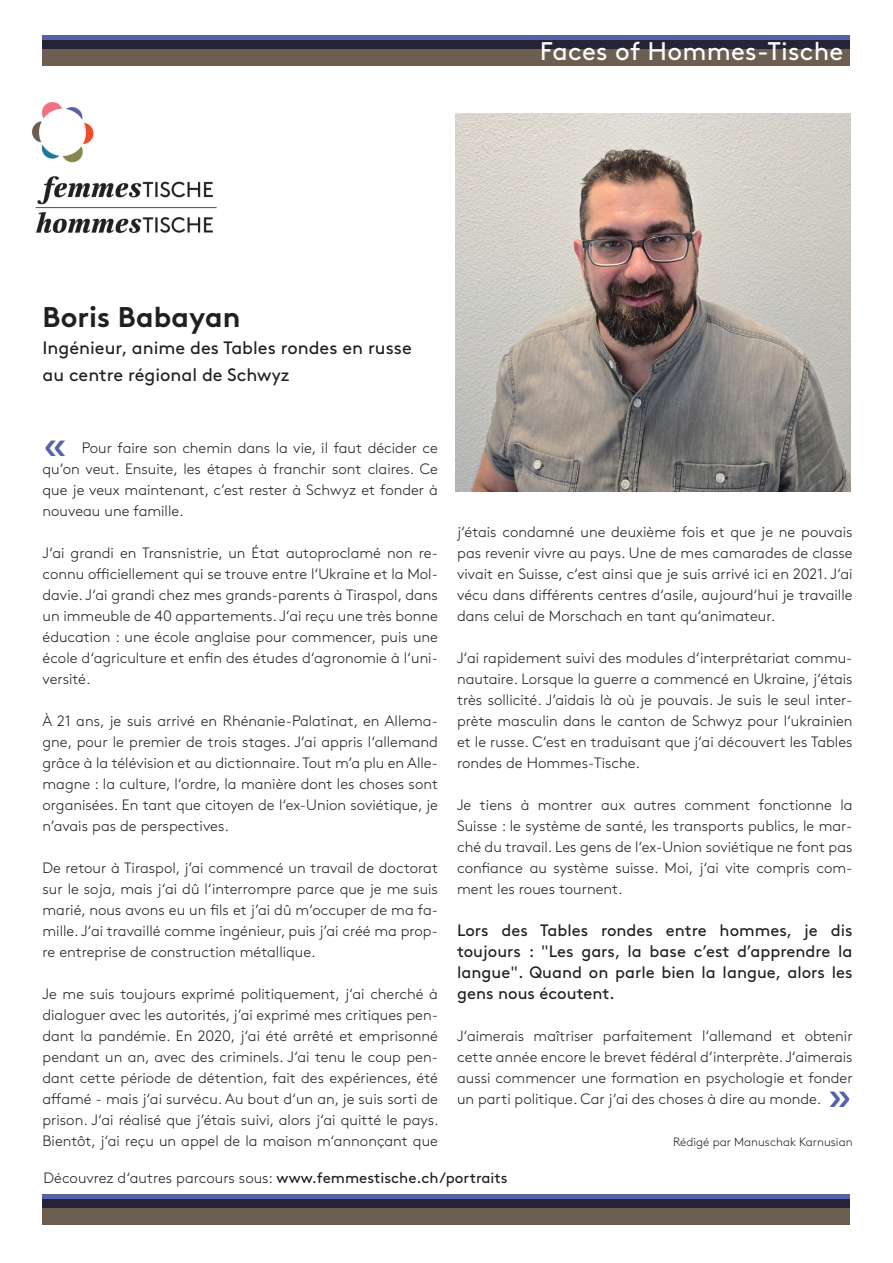
<style>
.page{position:relative;width:893px;height:1263px;background:#fff}
.page>*{position:absolute;margin:0;border:0;box-sizing:border-box;transform-origin:0 0}
.t1{font:40.5px "Brown Pro";color:#5761a7}
.t2{font:700 28.5px "Brown Pro";color:#231f20}
.t3{font:25.5px "Brown Pro";letter-spacing:.01em;color:#fff}
.t4{font:18px/27px "Brown Pro";color:#231f20}
.t5{font:16.5px/21px "Brown Pro";color:#231f20;text-align:justify}
.t6{font:300 15px/21px "Brown Pro";color:#231f20;text-align:justify}
.t7{font:300 12px "Brown Pro";color:#231f20}
.s1{font-weight:400}
</style>
<div class="page">
<div style="left:43px;top:1194px;width:807px;height:14px;background:#5761a7"></div>
<svg style="left:43px;top:1199px;width:807px;height:25px;background:#534847"></svg>
<div style="left:43px;top:35px;width:807px;height:14px;background:#5761a7"></div>
<svg style="left:43px;top:40px;width:807px;height:26px;background:#544947"></svg>
<img style="left:31px;top:102px;width:186px;height:132px">
<img style="left:455px;top:114px;width:395px;height:377px">
<h3 class="t3" style="left:540px;top:32px;width:305px">Faces of Hommes-Tische</h3>
<h2 class="t2" style="left:43px;top:294px;width:199px">Boris Babayan</h2>
<p class="t4" style="left:43px;top:333px;width:371px">Ingénieur, anime des Tables rondes en russe au centre régional de Schwyz</p>
<h1 class="t1" style="left:43px;top:413px;width:26px">«</h1>
<p class="t6" style="left:43px;top:436px;width:397px;text-indent:39px">Pour faire son chemin dans la vie, il faut décider ce qu’on veut. Ensuite, les étapes à franchir sont claires. Ce que je veux maintenant, c’est rester à Schwyz et fonder à nouveau une famille.</p>
<p class="t6" style="left:43px;top:541px;width:397px">J‘ai grandi en Transnistrie, un État autoproclamé non re&shy;connu officiellement qui se trouve entre l‘Ukraine et la Mol&shy;davie. J‘ai grandi chez mes grands-parents à Tiraspol, dans un immeuble de 40 appartements. J‘ai reçu une très bonne éducation : une école anglaise pour commencer, puis une école d‘agriculture et enfin des études d‘agronomie à l‘uni&shy;versité.</p>
<p class="t6" style="left:43px;top:709px;width:397px">À 21 ans, je suis arrivé en Rhénanie-Palatinat, en Allema&shy;gne, pour le premier de trois stages. J‘ai appris l‘allemand grâce à la télévision et au dictionnaire. Tout m’a plu en Alle&shy;magne : la culture, l‘ordre, la manière dont les choses sont organisées. En tant que citoyen de l‘ex-Union soviétique, je n’avais pas de perspectives.</p>
<p class="t6" style="left:43px;top:856px;width:397px">De retour à Tiraspol, j’ai commencé un travail de doctorat sur le soja, mais j‘ai dû l‘interrompre parce que je me suis marié, nous avons eu un fils et j’ai dû m‘occuper de ma fa&shy;mille. J‘ai travaillé comme ingénieur, puis j’ai créé ma prop&shy;re entreprise de construction métallique.</p>
<p class="t6" style="left:43px;top:982px;width:398px">Je me suis toujours exprimé politiquement, j‘ai cherché à dialoguer avec les autorités, j’ai exprimé mes critiques pen&shy;dant la pandémie. En 2020, j‘ai été arrêté et emprisonné pendant un an, avec des criminels. J‘ai tenu le coup pen&shy;dant cette période de détention, fait des expériences, été affamé - mais j‘ai survécu. Au bout d‘un an, je suis sorti de prison. J‘ai réalisé que j’étais suivi, alors j‘ai quitté le pays.<br>Bientôt, j‘ai reçu un appel de la maison m‘annonçant que</p>
<p class="t6" style="left:457px;top:520px;width:397px">j‘étais condamné une deuxième fois et que je ne pouvais pas revenir vivre au pays. Une de mes camarades de classe vivait en Suisse, c‘est ainsi que je suis arrivé ici en 2021. J‘ai vécu dans différents centres d‘asile, aujourd‘hui je travaille dans celui de Morschach en tant qu‘animateur.</p>
<p class="t6" style="left:457px;top:646px;width:397px">J‘ai rapidement suivi des modules d‘interprétariat commu&shy;nautaire. Lorsque la guerre a commencé en Ukraine, j‘étais très sollicité. J’aidais là où je pouvais. Je suis le seul inter&shy;prète masculin dans le canton de Schwyz pour l‘ukrainien et le russe. C‘est en traduisant que j‘ai découvert les Tables rondes de Hommes-Tische.</p>
<p class="t6" style="left:457px;top:793px;width:397px">Je tiens à montrer aux autres comment fonctionne la Suisse : le système de santé, les transports publics, le mar&shy;ché du travail. Les gens de l‘ex-Union soviétique ne font pas confiance au système suisse. Moi, j‘ai vite compris com&shy;ment les roues tournent.</p>
<p class="t5" style="left:457px;top:918px;width:397px">Lors des Tables rondes entre hommes, je dis toujours : "Les gars, la base c’est d’apprendre la langue". Quand on parle bien la langue, alors les gens nous écoutent.</p>
<p class="t6" style="left:457px;top:1024px;width:397px">J‘aimerais maîtriser parfaitement l‘allemand et obtenir cette année encore le brevet fédéral d‘interprète. J‘aimerais aussi commencer une formation en psychologie et fonder un parti politique. Car j‘ai des choses à dire au monde.</p>
<h1 class="t1" style="left:828px;top:1064px;width:26px">»</h1>
<p class="t7" style="left:673px;top:1133px;width:181px">Rédigé par Manuschak Karnusian</p>
<p class="t6" style="left:44px;top:1166px;width:466px">Découvrez d‘autres parcours sous: <span class="s1">www.femmestische.ch/portraits</span></p>
</div>
